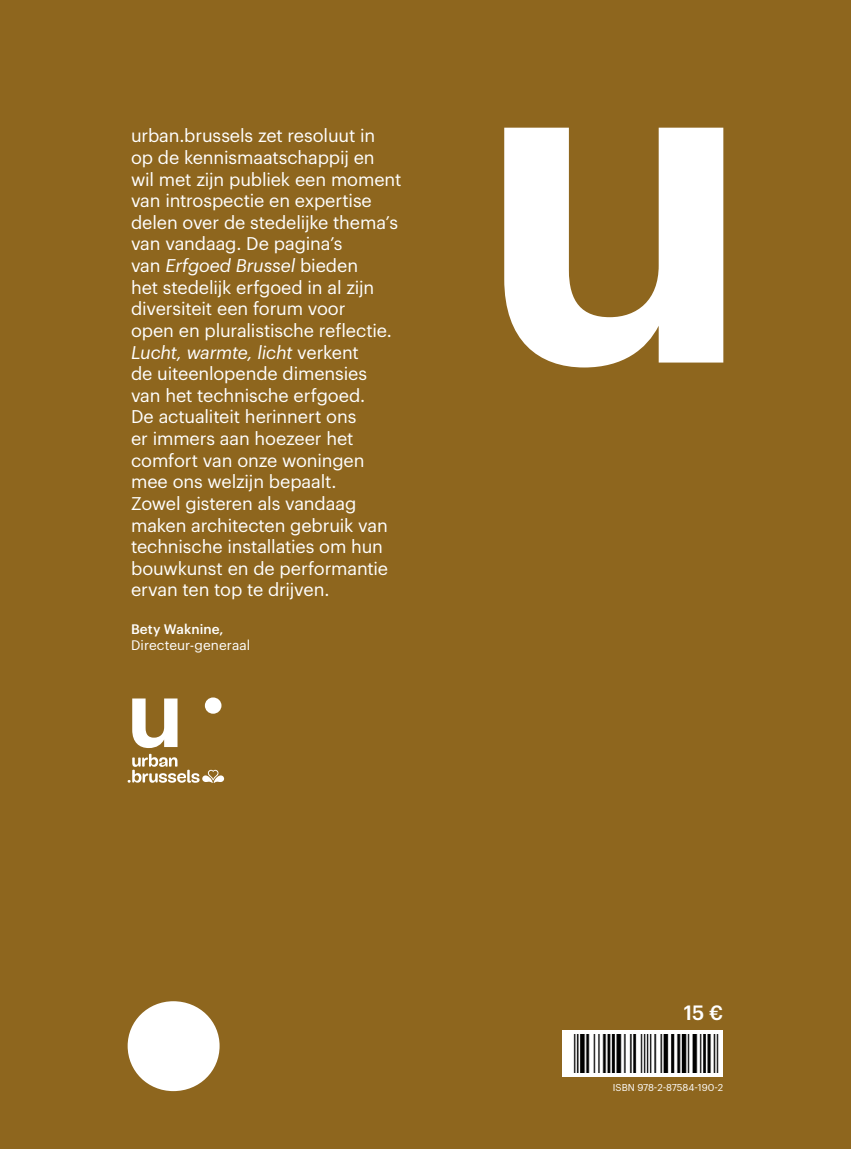
<style>
.page{position:relative;width:851px;height:1149px;background:#fff}
.page>*{position:absolute;margin:0;border:0;box-sizing:border-box;transform-origin:0 0}
.t1{font:500 20.25px "Graphik";color:#fff}
.t2{font:18px/21.6px "Graphik";letter-spacing:-.005em;color:#fff}
.t3{font:13.5px "Graphik";letter-spacing:.01em;color:#fff}
.t4{font:500 13.5px "Graphik";letter-spacing:.005em;color:#fff}
.t5{font:9.75px "Graphik";letter-spacing:-.005em;color:#fff}
.s1{font-style:italic}
</style>
<div class="page">
<div style="left:0;top:0;width:850px;height:1148px;background:#8e661e"></div>
<svg style="left:128px;top:753px;width:96px;height:29px"></svg>
<svg style="left:132px;top:698px;width:45px;height:49px"></svg>
<div style="left:205px;top:697px;width:16px;height:16px;background:#fff;border-radius:50%"></div>
<div style="left:562px;top:1030px;width:161px;height:46px;background:#fff"></div>
<img style="left:573px;top:1034px;width:146px;height:38px">
<svg style="left:504px;top:128px;width:219px;height:239px;fill:#fff"></svg>
<div style="left:128px;top:1000px;width:91px;height:90px;background:#fff;border-radius:50%"></div>
<p class="t2" style="left:131px;top:123px;width:272px">urban.brussels zet resoluut in op de kennismaatschappij en wil met zijn publiek een moment van introspectie en expertise delen over de stedelijke thema’s van vandaag. De pagina’s<br>van <span class="s1">Erfgoed Brussel</span> bieden<br>het stedelijk erfgoed in al zijn diversiteit een forum voor<br>open en pluralistische reflectie.<br><span class="s1">Lucht, warmte, licht</span> verkent<br>de uiteenlopende dimensies<br>van het technische erfgoed.<br>De actualiteit herinnert ons<br>er immers aan hoezeer het comfort van onze woningen mee ons welzijn bepaalt.<br>Zowel gisteren als vandaag maken architecten gebruik van technische installaties om hun bouwkunst en de performantie ervan ten top te drijven.</p>
<p class="t4" style="left:131px;top:619px;width:94px">Bety Waknine,</p>
<p class="t3" style="left:131px;top:635px;width:121px">Directeur-generaal</p>
<p class="t1" style="left:683px;top:997px;width:41px">15 €</p>
<p class="t5" style="left:612px;top:1079px;width:112px">ISBN 978-2-87584-190-2</p>
</div>
